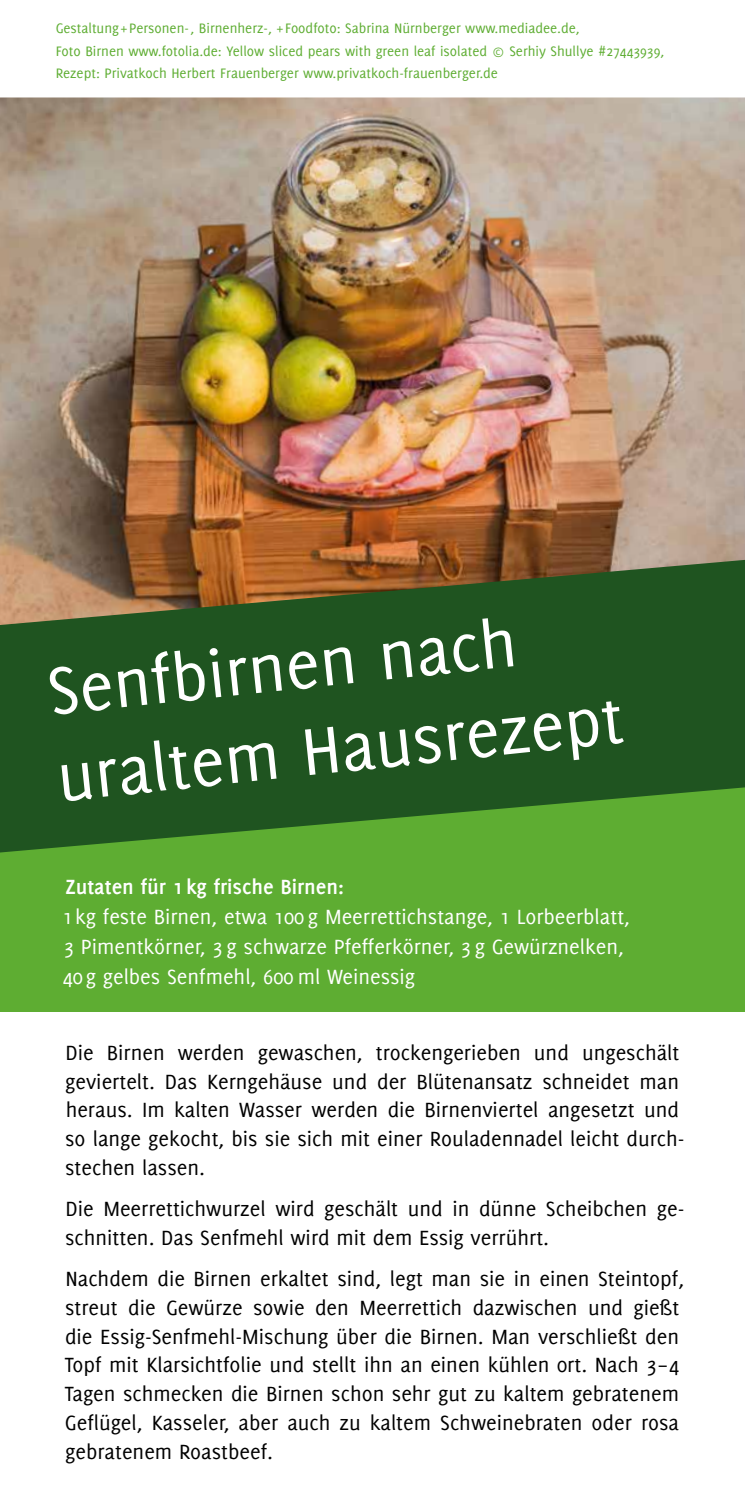
<style>
.page{position:relative;width:745px;height:1489px;background:#fff}
.page>*{position:absolute;margin:0;border:0;box-sizing:border-box;transform-origin:0 0}
.t1{font:72.5px/87px "Delicious";color:#fff}
.t2{font:22.5px/28.8px "Delicious";color:#000}
.t3{font:22.5px/30px "Delicious";color:#fff}
.t4{font:700 22.5px "Delicious";color:#fff}
.t5{font:15px/22.5px "Delicious";color:#5ead32}
</style>
<div class="page">
<img style="left:0;top:97px;width:744px;height:463px">
<div style="left:0;top:664px;width:744px;height:348px;background:#5ead32"></div>
<svg style="left:0;top:560px;width:744px;height:292px;background:#346025"></svg>
<p class="t5" style="left:56px;top:17px;width:609px">Gestaltung+Personen-, Birnenherz-, +Foodfoto: Sabrina Nürnberger www.mediadee.de,<br>Foto Birnen www.fotolia.de: Yellow sliced pears with green leaf isolated © Serhiy Shullye #27443939,<br>Rezept: Privatkoch Herbert Frauenberger www.privatkoch-frauenberger.de</p>
<h1 class="t1" style="left:43px;top:647px;width:570px;rotate:-6deg">Senfbirnen nach uraltem Hausrezept</h1>
<p class="t4" style="left:65px;top:873px;width:280px">Zutaten für 1 kg frische Birnen:</p>
<p class="t3" style="left:62px;top:901px;width:568px">1 kg feste Birnen, etwa 100 g Meerrettichstange, 1 Lorbeerblatt,<br>3 Pimentkörner, 3 g schwarze Pfefferkörner, 3 g Gewürznelken,<br>40 g gelbes Senfmehl, 600 ml Weinessig</p>
<p class="t2" style="left:65px;top:1037px;width:620px">Die Birnen werden gewaschen, trockengerieben und ungeschält geviertelt. Das Kerngehäuse und der Blütenansatz schneidet man heraus. Im kalten Wasser werden die Birnenviertel angesetzt und so lange gekocht, bis sie sich mit einer Rouladennadel leicht durch&shy;stechen lassen.</p>
<p class="t2" style="left:65px;top:1193px;width:620px">Die Meerrettichwurzel wird geschält und in dünne Scheibchen ge&shy;schnitten. Das Senfmehl wird mit dem Essig verrührt.</p>
<p class="t2" style="left:65px;top:1263px;width:620px">Nachdem die Birnen erkaltet sind, legt man sie in einen Steintopf, streut die Gewürze sowie den Meerrettich dazwischen und gießt die Essig-Senfmehl-Mischung über die Birnen. Man verschließt den Topf mit Klarsichtfolie und stellt ihn an einen kühlen 0rt. Nach 3–4<br>Tagen schmecken die Birnen schon sehr gut zu kaltem gebratenem Geflügel, Kasseler, aber auch zu kaltem Schweinebraten oder rosa gebratenem Roastbeef.</p>
</div>
